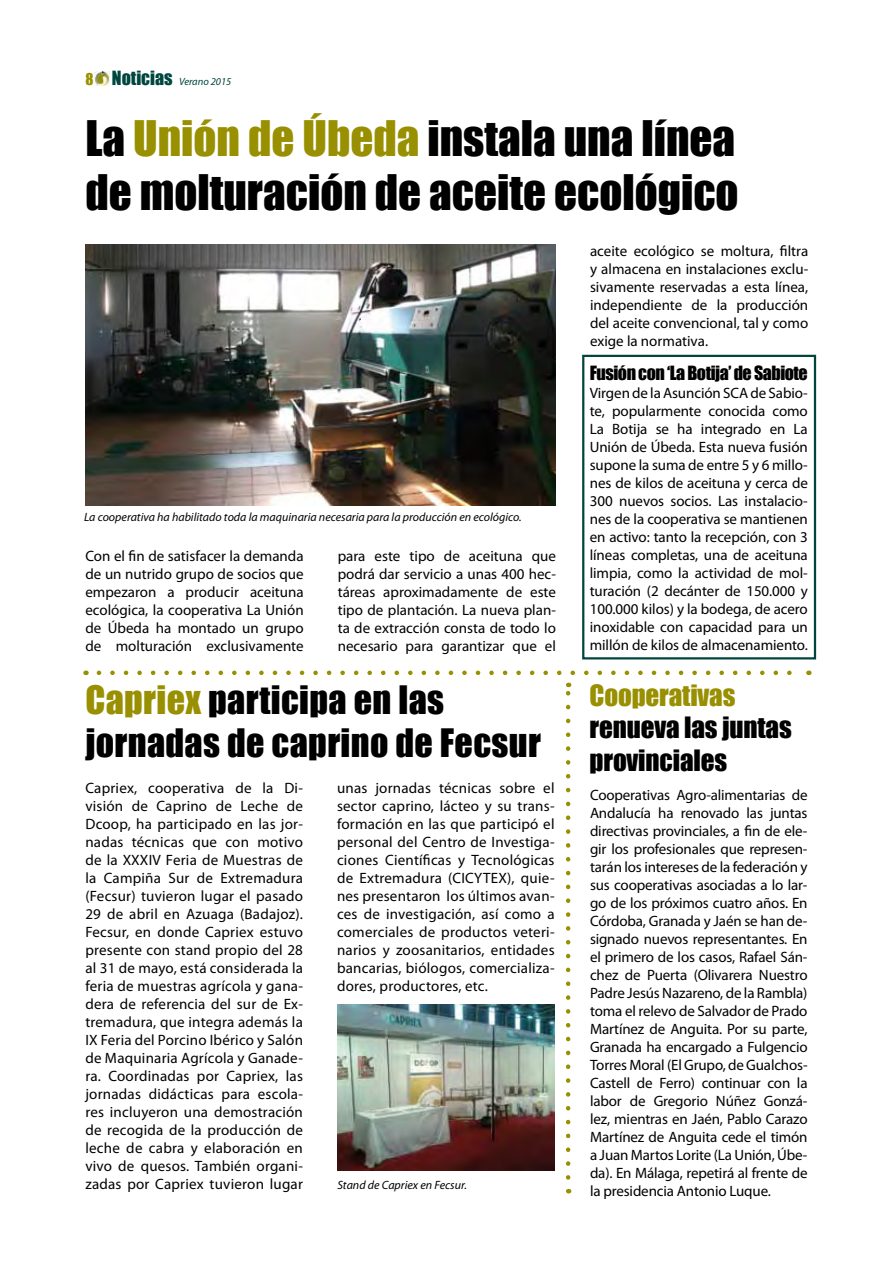
<style>
.page{position:relative;width:893px;height:1263px;background:#fff}
.page>*{position:absolute;margin:0;border:0;box-sizing:border-box;transform-origin:0 0}
.t1{font:45px/54px "Impact";color:#000}
.t2{font:36px/43.2px "Impact";letter-spacing:.01em;color:#000}
.t3{font:27px/32.4px "Impact";letter-spacing:-.005em;color:#000}
.t4{font:27px "Impact";letter-spacing:-.005em;color:#989000}
.t5{font:18px "Impact";letter-spacing:-.025em;color:#000}
.t6{font:15px/18px "Myriad Pro";color:#000;text-align:justify}
.t7{font:italic 12px "Myriad Pro";color:#000}
.t8{font:italic 10.5px "Myriad Pro";color:#00463f}
.s1{font-family:"Impact";font-style:normal;font-size:15px;color:#989000}
.s2{font-family:"Impact";font-style:normal;font-size:18px}
.s3{color:#989000}
</style>
<div class="page">
<img style="left:95px;top:71px;width:15px;height:15px">
<img style="left:85px;top:244px;width:471px;height:262px">
<svg style="left:99px;top:671px;width:693px;height:4px"></svg>
<svg style="left:566px;top:683px;width:4px;height:494px"></svg>
<img style="left:337px;top:1005px;width:218px;height:165px">
<div style="left:582px;top:355px;width:234px;height:304px;background:#fff;border:2px solid #00463f"></div>
<p class="t8" style="left:85px;top:75px;width:148px"><span class="s1">8</span> <span class="s2">Noticias</span> Verano 2015</p>
<h1 class="t1" style="left:85px;top:111px;width:655px">La <span class="s3">Unión de Úbeda</span> instala una línea de molturación de aceite ecológico</h1>
<p class="t7" style="left:84px;top:510px;width:439px">La cooperativa ha habilitado toda la maquinaria necesaria para la producción en ecológico.</p>
<p class="t6" style="left:85px;top:547px;width:220px">Con el fin de satisfacer la demanda de un nutrido grupo de socios que empezaron a producir aceituna ecológica, la cooperativa La Unión de Úbeda ha montado un grupo de molturación exclusivamente</p>
<p class="t6" style="left:338px;top:547px;width:220px">para este tipo de aceituna que podrá dar servicio a unas 400 hec&shy;táreas aproximadamente de este tipo de plantación. La nueva plan&shy;ta de extracción consta de todo lo necesario para garantizar que el</p>
<h2 class="t2" style="left:85px;top:677px;width:457px"><span class="s3">Capriex</span> participa en las jornadas de caprino de Fecsur</h2>
<p class="t6" style="left:85px;top:778px;width:219px">Capriex, cooperativa de la Di&shy;visión de Caprino de Leche de Dcoop, ha participado en las jor&shy;nadas técnicas que con motivo de la XXXIV Feria de Muestras de la Campiña Sur de Extremadura (Fecsur) tuvieron lugar el pasado 29 de abril en Azuaga (Badajoz).<br>Fecsur, en donde Capriex estuvo presente con stand propio del 28 al 31 de mayo, está considerada la feria de muestras agrícola y gana&shy;dera de referencia del sur de Ex&shy;tremadura, que integra además la IX Feria del Porcino Ibérico y Salón de Maquinaria Agrícola y Ganade&shy;ra. Coordinadas por Capriex, las jornadas didácticas para escola&shy;res incluyeron una demostración de recogida de la producción de leche de cabra y elaboración en vivo de quesos. También organi&shy;zadas por Capriex tuvieron lugar</p>
<p class="t6" style="left:337px;top:778px;width:219px">unas jornadas técnicas sobre el sector caprino, lácteo y su trans&shy;formación en las que participó el personal del Centro de Investiga&shy;ciones Científicas y Tecnológicas de Extremadura (CICYTEX), quie&shy;nes presentaron los últimos avan&shy;ces de investigación, así como a comerciales de productos veteri&shy;narios y zoosanitarios, entidades bancarias, biólogos, comercializa&shy;dores, productores, etc.</p>
<p class="t7" style="left:337px;top:1177px;width:131px">Stand de Capriex en Fecsur.</p>
<p class="t6" style="left:590px;top:241px;width:220px">aceite ecológico se moltura, filtra y almacena en instalaciones exclu&shy;sivamente reservadas a esta línea, independiente de la producción del aceite convencional, tal y como exige la normativa.</p>
<p class="t5" style="left:590px;top:359px;width:220px">Fusión con ‘La Botija’ de Sabiote</p>
<p class="t6" style="left:590px;top:383px;width:220px">Virgen de la Asunción SCA de Sabio&shy;te, popularmente conocida como La Botija se ha integrado en La Unión de Úbeda. Esta nueva fusión supone la suma de entre 5 y 6 millo&shy;nes de kilos de aceituna y cerca de 300 nuevos socios. Las instalacio&shy;nes de la cooperativa se mantienen en activo: tanto la recepción, con 3 líneas completas, una de aceituna limpia, como la actividad de mol&shy;turación (2 decánter de 150.000 y 100.000 kilos) y la bodega, de acero inoxidable con capacidad para un millón de kilos de almacenamiento.</p>
<h3 class="t4" style="left:590px;top:674px;width:147px">Cooperativas</h3>
<h3 class="t3" style="left:590px;top:711px;width:204px">renueva las juntas provinciales</h3>
<p class="t6" style="left:590px;top:786px;width:219px">Cooperativas Agro-alimentarias de Andalucía ha renovado las juntas directivas provinciales, a fin de ele&shy;gir los profesionales que represen&shy;tarán los intereses de la federación y sus cooperativas asociadas a lo lar&shy;go de los próximos cuatro años. En Córdoba, Granada y Jaén se han de&shy;signado nuevos representantes. En el primero de los casos, Rafael Sán&shy;chez de Puerta (Olivarera Nuestro Padre Jesús Nazareno, de la Rambla) toma el relevo de Salvador de Prado Martínez de Anguita. Por su parte, Granada ha encargado a Fulgencio Torres Moral (El Grupo, de Gualchos-Castell de Ferro) continuar con la labor de Gregorio Núñez Gonzá&shy;lez, mientras en Jaén, Pablo Carazo Martínez de Anguita cede el timón a Juan Martos Lorite (La Unión, Úbe&shy;da). En Málaga, repetirá al frente de la presidencia Antonio Luque.</p>
</div>
